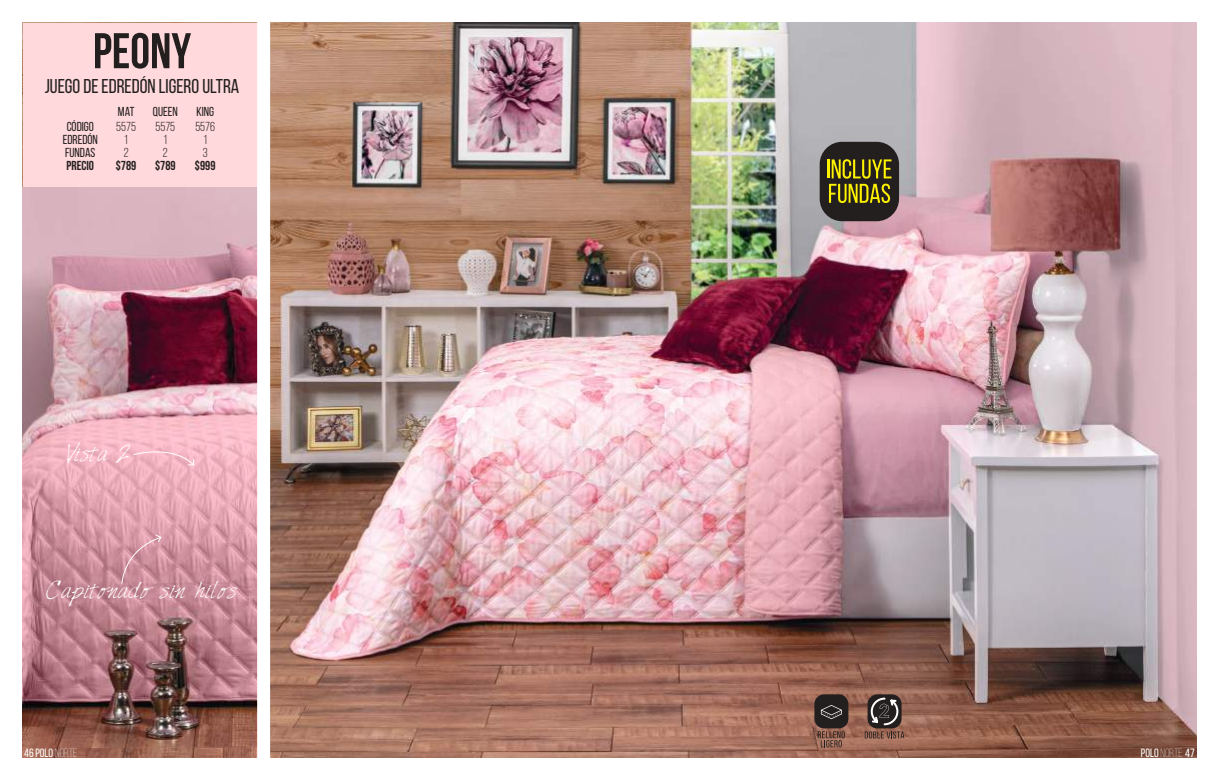
<style>
.page{position:relative;width:1219px;height:780px;background:#fff}
.page>*{position:absolute;margin:0;border:0;box-sizing:border-box;transform-origin:0 0}
.t1{font:700 50px "Bebas Neue";color:#241f1f}
.t2{font:20px "Bebas Neue";color:#241f1f}
.t3{font:20px "Harabara Hand";color:#fff}
.t4{font:13px/13.3px "Bebas Neue";color:#241f1f}
.t5{font:13px/13.3px "Bebas Neue";color:#241f1f}
.t6{font:700 13px "Bebas Neue";color:#241f1f}
.t7{font:12px "Bebas Neue";color:#fff}
.s1{font-weight:300}
</style>
<div class="page">
<img style="left:270px;top:23px;width:926px;height:734px">
<div style="left:23px;top:23px;width:241px;height:175px;background:#ffd9db"></div>
<img style="left:23px;top:187px;width:234px;height:570px">
<svg style="left:132px;top:444px;width:63px;height:22px"></svg>
<svg style="left:121px;top:533px;width:41px;height:51px;background:#d196a2"></svg>
<div style="left:257px;top:11px;width:13px;height:760px;background:#fff"></div>
<div style="left:820px;top:142px;width:79px;height:79px;background:#241f1f;border-radius:22px"></div>
<svg style="left:827px;top:159px;width:64px;height:44px"></svg>
<svg style="left:818px;top:731px;width:27px;height:16px"></svg>
<div style="left:814px;top:694px;width:34px;height:34px;background:#241f1f;border-radius:10px"></div>
<svg style="left:821px;top:705px;width:21px;height:14px"></svg>
<svg style="left:868px;top:694px;width:34px;height:34px"></svg>
<svg style="left:865px;top:696px;width:39px;height:42px;background:#624f49"></svg>
<h1 class="t1" style="left:93px;top:23px;width:100px">PEONY</h1>
<h2 class="t2" style="left:45px;top:75px;width:196px">JUEGO DE EDREDÓN LIGERO ULTRA</h2>
<p class="t4" style="left:118px;top:105px;width:18px">MAT</p>
<p class="t4" style="left:153px;top:105px;width:26px">QUEEN</p>
<p class="t4" style="left:196px;top:105px;width:19px">KING</p>
<p class="t5" style="left:124px;top:133px;width:6px">1<br>2</p>
<p class="t4" style="left:67px;top:119px;width:29px">CÓDIGO</p>
<p class="t6" style="left:67px;top:159px;width:29px">PRECIO</p>
<p class="t5" style="left:195px;top:119px;width:21px">5576</p>
<p class="t6" style="left:195px;top:159px;width:22px">$999</p>
<p class="t5" style="left:116px;top:119px;width:21px">5575</p>
<p class="t6" style="left:116px;top:159px;width:22px">$789</p>
<p class="t5" style="left:156px;top:119px;width:21px">5575</p>
<p class="t6" style="left:155px;top:159px;width:22px">$789</p>
<p class="t4" style="left:63px;top:133px;width:37px">EDREDÓN<br>FUNDAS</p>
<p class="t5" style="left:163px;top:133px;width:6px">1<br>2</p>
<p class="t5" style="left:203px;top:133px;width:6px">1<br>3</p>
<h2 class="t3" style="left:68px;top:443px;width:64px">Vista 2</h2>
<h2 class="t3" style="left:46px;top:580px;width:192px">Capitonado sin hilos</h2>
<p class="t7" style="left:24px;top:746px;width:54px">46POLO <span class="s1">NORTE</span></p>
<p class="t7" style="left:1141px;top:746px;width:55px">POLO <span class="s1">NORTE</span> 47</p>
</div>
